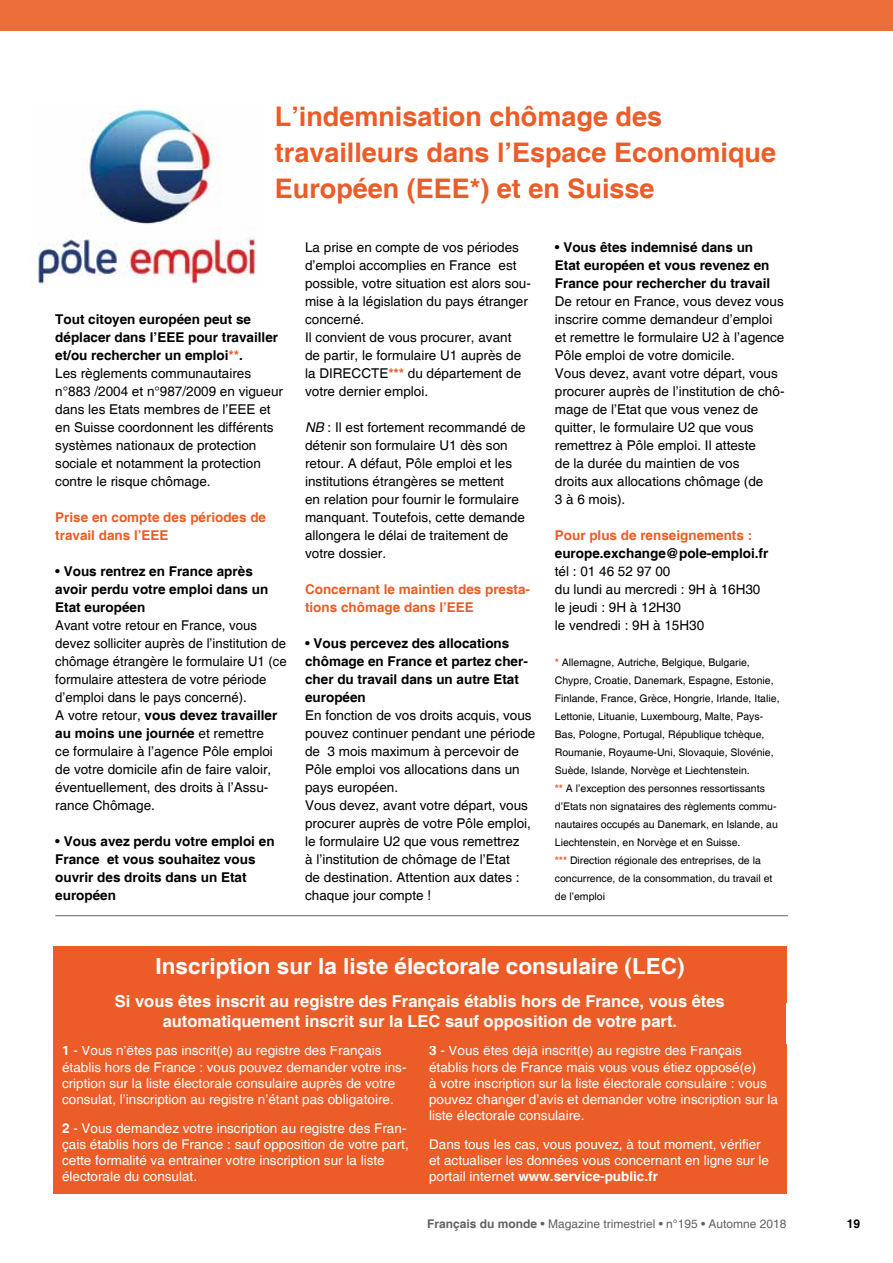
<style>
.page{position:relative;width:893px;height:1263px;background:#fff}
.page>*{position:absolute;margin:0;border:0;box-sizing:border-box;transform-origin:0 0}
.t1{font:700 27px/36px "Helvetica";color:#eb5c28}
.t2{font:700 22.35px "Helvetica";color:#fff}
.t3{font:700 16.5px/19.8px "Helvetica";color:#fff;text-align:center}
.t4{font:13.5px/18px "Helvetica";color:#000}
.t5{font:13.5px/16.2px "Helvetica";color:#fff}
.t6{font:700 13.5px/18px "Helvetica";color:#000}
.t7{font:700 13.5px/18px "Helvetica";color:#eb5c28}
.t8{font:12px "Helvetica";color:#616366}
.t9{font:700 12px "Helvetica";color:#000}
.t10{font:10.5px/18px "Helvetica";color:#000}
.s1{font-weight:700}
.s2{font-weight:700;color:#eb5c28}
.s3{font-weight:400}
.s4{font-style:italic}
</style>
<div class="page">
<div style="left:0;top:0;width:893px;height:30px;background:#ed6d38"></div>
<img style="left:31px;top:105px;width:225px;height:182px">
<div style="left:54px;top:1043px;width:733px;height:150px;background:#eb5c28"></div>
<div style="left:54px;top:946px;width:733px;height:56px;background:#eb5c28"></div>
<div style="left:54px;top:995px;width:732px;height:50px;background:#eb5c28"></div>
<hr style="left:55px;top:915px;width:733px;height:1px;background:#616366">
<h1 class="t1" style="left:275px;top:100px;width:503px">L’indemnisation chômage des travailleurs dans l’Espace Economique<br>Européen (EEE*) et en Suisse</h1>
<p class="t4" style="left:55px;top:311px;width:229px"><span class="s1">Tout citoyen européen peut se déplacer dans l’EEE pour travailler et/ou rechercher un emploi</span><span class="s2">**</span><span class="s1">.<br></span>Les règlements communautaires n°883 /2004 et n°987/2009 en vigueur dans les Etats membres de l’EEE et en Suisse coordonnent les différents systèmes nationaux de protection sociale et notamment la protection contre le risque chômage.</p>
<p class="t7" style="left:55px;top:509px;width:212px">Prise en compte des périodes de travail dans l’EEE</p>
<p class="t6" style="left:55px;top:563px;width:215px"><span class="s3">•</span> Vous rentrez en France après avoir perdu votre emploi dans un<br>Etat européen</p>
<p class="t4" style="left:55px;top:617px;width:233px">Avant votre retour en France, vous devez solliciter auprès de l’institution de chômage étrangère le formulaire U1 (ce formulaire attestera de votre période d’emploi dans le pays concerné).<br>A votre retour, <span class="s1">vous devez travailler au moins une journée</span> et remettre<br>ce formulaire à l’agence Pôle emploi de votre domicile afin de faire valoir, éventuellement, des droits à l’Assu&shy;rance Chômage.</p>
<p class="t6" style="left:55px;top:833px;width:221px"><span class="s3">•</span> Vous avez perdu votre emploi en<br>France et vous souhaitez vous ouvrir des droits dans un Etat européen</p>
<p class="t4" style="left:305px;top:239px;width:227px">La prise en compte de vos périodes d’emploi accomplies en France est possible, votre situation est alors sou&shy;mise à la législation du pays étranger concerné.<br>Il convient de vous procurer, avant<br>de partir, le formulaire U1 auprès de la DIRECCTE<span class="s2">***</span> du département de votre dernier emploi.</p>
<p class="t4" style="left:305px;top:419px;width:222px"><span class="s4">NB</span> : Il est fortement recommandé de détenir son formulaire U1 dès son retour. A défaut, Pôle emploi et les institutions étrangères se mettent<br>en relation pour fournir le formulaire manquant. Toutefois, cette demande allongera le délai de traitement de votre dossier.</p>
<p class="t7" style="left:305px;top:581px;width:227px">Concernant le maintien des presta&shy;tions chômage dans l’EEE</p>
<p class="t6" style="left:305px;top:635px;width:224px"><span class="s3">•</span> Vous percevez des allocations chômage en France et partez cher&shy;cher du travail dans un autre Etat européen</p>
<p class="t4" style="left:305px;top:707px;width:232px">En fonction de vos droits acquis, vous pouvez continuer pendant une période de 3 mois maximum à percevoir de<br>Pôle emploi vos allocations dans un pays européen.<br>Vous devez, avant votre départ, vous procurer auprès de votre Pôle emploi, le formulaire U2 que vous remettrez<br>à l’institution de chômage de l’Etat<br>de destination. Attention aux dates : chaque jour compte !</p>
<p class="t6" style="left:555px;top:239px;width:217px"><span class="s3">•</span> Vous êtes indemnisé dans un<br>Etat européen et vous revenez en<br>France pour rechercher du travail</p>
<p class="t4" style="left:555px;top:293px;width:231px">De retour en France, vous devez vous inscrire comme demandeur d’emploi et remettre le formulaire U2 à l’agence<br>Pôle emploi de votre domicile.<br>Vous devez, avant votre départ, vous procurer auprès de l’institution de chô&shy;mage de l’Etat que vous venez de quitter, le formulaire U2 que vous remettrez à Pôle emploi. Il atteste<br>de la durée du maintien de vos<br>droits aux allocations chômage (de<br>3 à 6 mois).</p>
<p class="t7" style="left:555px;top:527px;width:199px">Pour plus de renseignements :</p>
<p class="t6" style="left:555px;top:545px;width:215px">europe.exchange@pole-emploi.fr</p>
<p class="t4" style="left:555px;top:563px;width:207px">tél : 01 46 52 97 00<br>du lundi au mercredi : 9H à 16H30 le jeudi : 9H à 12H30<br>le vendredi : 9H à 15H30</p>
<p class="t10" style="left:555px;top:654px;width:226px"><span class="s2">*</span> Allemagne, Autriche, Belgique, Bulgarie, Chypre, Croatie, Danemark, Espagne, Estonie, Finlande, France, Grèce, Hongrie, Irlande, Italie, Lettonie, Lituanie, Luxembourg, Malte, Pays-Bas, Pologne, Portugal, République tchèque, Roumanie, Royaume-Uni, Slovaquie, Slovénie, Suède, Islande, Norvège et Liechtenstein.<br><span class="s2">**</span> A l’exception des personnes ressortissants d’Etats non signataires des règlements commu&shy;nautaires occupés au Danemark, en Islande, au Liechtenstein, en Norvège et en Suisse.<br><span class="s2">***</span> Direction régionale des entreprises, de la concurrence, de la consommation, du travail et de l’emploi</p>
<h2 class="t2" style="left:156px;top:952px;width:530px">Inscription sur la liste électorale consulaire (LEC)</h2>
<p class="t3" style="left:115px;top:992px;width:611px">Si vous êtes inscrit au registre des Français établis hors de France, vous êtes automatiquement inscrit sur la LEC sauf opposition de votre part.</p>
<p class="t5" style="left:62px;top:1043px;width:346px"><span class="s1">1</span> - Vous n’êtes pas inscrit(e) au registre des Français établis hors de France : vous pouvez demander votre ins&shy;cription sur la liste électorale consulaire auprès de votre consulat, l’inscription au registre n’étant pas obligatoire.</p>
<p class="t5" style="left:62px;top:1120px;width:348px"><span class="s1">2</span> - Vous demandez votre inscription au registre des Fran&shy;çais établis hors de France : sauf opposition de votre part, cette formalité va entrainer votre inscription sur la liste électorale du consulat.</p>
<p class="t5" style="left:429px;top:1043px;width:350px"><span class="s1">3</span> - Vous êtes déjà inscrit(e) au registre des Français établis hors de France mais vous vous étiez opposé(e)<br>à votre inscription sur la liste électorale consulaire : vous pouvez changer d’avis et demander votre inscription sur la liste électorale consulaire.</p>
<p class="t5" style="left:429px;top:1137px;width:341px">Dans tous les cas, vous pouvez, à tout moment, vérifier et actualiser les données vous concernant en ligne sur le portail internet <span class="s1">www.service-public.fr</span></p>
<p class="t8" style="left:427px;top:1217px;width:361px"><span class="s1">Français du monde</span> • Magazine trimestriel • n°195 • Automne 2018</p>
<p class="t9" style="left:847px;top:1217px;width:15px">19</p>
</div>
